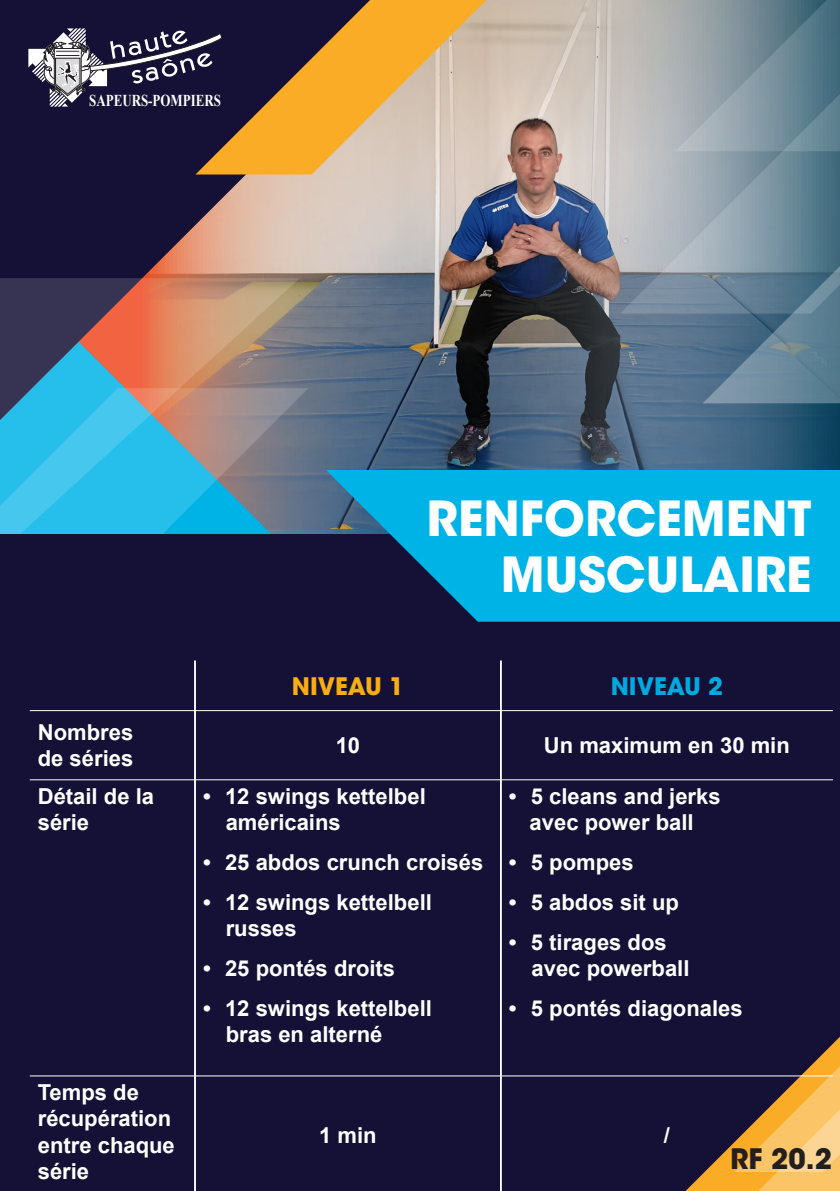
<style>
.page{position:relative;width:840px;height:1191px;background:#fff}
.page>*{position:absolute;margin:0;border:0;box-sizing:border-box;transform-origin:0 0}
.t1{font:700 48px "ITC Avant Garde Std";color:#fff}
.t2{font:700 28px "ITC Avant Garde Std";color:#231f20}
.t3{font:700 24px "ITC Avant Garde Std";color:#f8ad13}
.t4{font:700 24px "ITC Avant Garde Std";color:#00a9e0}
.t5{font:700 22px/26.4px "Arial";color:#fff}
.t6{font:700 16.6px "Times New Roman";color:#fff;scale:.78 1}
</style>
<div class="page">
<img style="left:350px;top:0;width:489px;height:470px">
<svg style="left:0;top:0;width:420px;height:420px;background:#5a5366"></svg>
<svg style="left:195px;top:0;width:291px;height:174px;background:#ae8856"></svg>
<svg style="left:702px;top:313px;width:137px;height:90px;background:#5e7d93"></svg>
<svg style="left:0;top:278px;width:300px;height:110px;background:#936f6a"></svg>
<svg style="left:0;top:388px;width:308px;height:147px;background:#4fa7c4"></svg>
<svg style="left:619px;top:0;width:220px;height:313px;background:#899ba5"></svg>
<div style="left:0;top:535px;width:839px;height:656px;background:#151035"></div>
<svg style="left:629px;top:1038px;width:210px;height:153px"></svg>
<svg style="left:326px;top:470px;width:513px;height:152px;background:#059acb"></svg>
<hr style="left:195px;top:710px;width:305px;height:1px;background:#fff">
<hr style="left:195px;top:779px;width:305px;height:1px;background:#fff">
<hr style="left:195px;top:1075px;width:305px;height:1px;background:#fff">
<hr style="left:500px;top:660px;width:1px;height:50px;background:#fff">
<hr style="left:500px;top:711px;width:1px;height:68px;background:#fff">
<hr style="left:500px;top:780px;width:1px;height:295px;background:#fff">
<hr style="left:500px;top:1076px;width:1px;height:115px;background:#fff">
<hr style="left:500px;top:710px;width:332px;height:1px;background:#fff">
<hr style="left:500px;top:779px;width:332px;height:1px;background:#fff">
<hr style="left:500px;top:1075px;width:332px;height:1px;background:#fff">
<hr style="left:194px;top:660px;width:1px;height:50px;background:#fff">
<hr style="left:195px;top:660px;width:1px;height:50px;background:#fff">
<hr style="left:194px;top:711px;width:1px;height:68px;background:#fff">
<hr style="left:195px;top:711px;width:1px;height:68px;background:#fff">
<hr style="left:194px;top:780px;width:1px;height:295px;background:#fff">
<hr style="left:195px;top:780px;width:1px;height:295px;background:#fff">
<hr style="left:194px;top:1076px;width:1px;height:115px;background:#fff">
<hr style="left:195px;top:1076px;width:1px;height:115px;background:#fff">
<hr style="left:30px;top:710px;width:165px;height:1px;background:#fff">
<hr style="left:30px;top:779px;width:165px;height:1px;background:#fff">
<hr style="left:30px;top:1075px;width:165px;height:1px;background:#fff">
<svg style="left:28px;top:28px;width:194px;height:79px;background:#4f4b65"></svg>
<p class="t6" style="left:89px;top:89px;width:170px">SAPEURS-POMPIERS</p>
<p class="t5" style="left:38px;top:719px;width:97px">Nombres</p>
<p class="t5" style="left:38px;top:745px;width:97px">de séries</p>
<p class="t1" style="left:426px;top:487px;width:386px">RENFORCEMENT</p>
<p class="t1" style="left:500px;top:543px;width:312px">MUSCULAIRE</p>
<p class="t3" style="left:291px;top:670px;width:114px">NIVEAU 1</p>
<p class="t4" style="left:610px;top:670px;width:114px">NIVEAU 2</p>
<p class="t5" style="left:335px;top:732px;width:26px">10</p>
<p class="t5" style="left:543px;top:732px;width:247px">Un maximum en 30 min</p>
<p class="t5" style="left:38px;top:783px;width:118px">Détail de la série</p>
<p class="t5" style="left:203px;top:783px;width:224px">• 12 swings kettelbel</p>
<p class="t5" style="left:225px;top:809px;width:116px">américains</p>
<p class="t5" style="left:203px;top:849px;width:281px">• 25 abdos crunch croisés</p>
<p class="t5" style="left:203px;top:889px;width:230px">• 12 swings kettelbell</p>
<p class="t5" style="left:225px;top:915px;width:72px">russes</p>
<p class="t5" style="left:203px;top:955px;width:193px">• 25 pontés droits</p>
<p class="t5" style="left:203px;top:995px;width:230px">• 12 swings kettelbell</p>
<p class="t5" style="left:225px;top:1021px;width:158px">bras en alterné</p>
<p class="t5" style="left:508px;top:783px;width:213px">• 5 cleans and jerks</p>
<p class="t5" style="left:529px;top:809px;width:165px">avec power ball</p>
<p class="t5" style="left:508px;top:849px;width:126px">• 5 pompes</p>
<p class="t5" style="left:508px;top:889px;width:171px">• 5 abdos sit up</p>
<p class="t5" style="left:508px;top:929px;width:159px">• 5 tirages dos</p>
<p class="t5" style="left:531px;top:955px;width:159px">avec powerball</p>
<p class="t5" style="left:508px;top:995px;width:235px">• 5 pontés diagonales</p>
<p class="t5" style="left:38px;top:1079px;width:103px">Temps de</p>
<p class="t5" style="left:38px;top:1105px;width:138px">récupération entre chaque série</p>
<p class="t5" style="left:319px;top:1122px;width:59px">1 min</p>
<p class="t5" style="left:663px;top:1122px;width:8px">/</p>
<p class="t2" style="left:729px;top:1140px;width:103px">RF 20.2</p>
</div>
